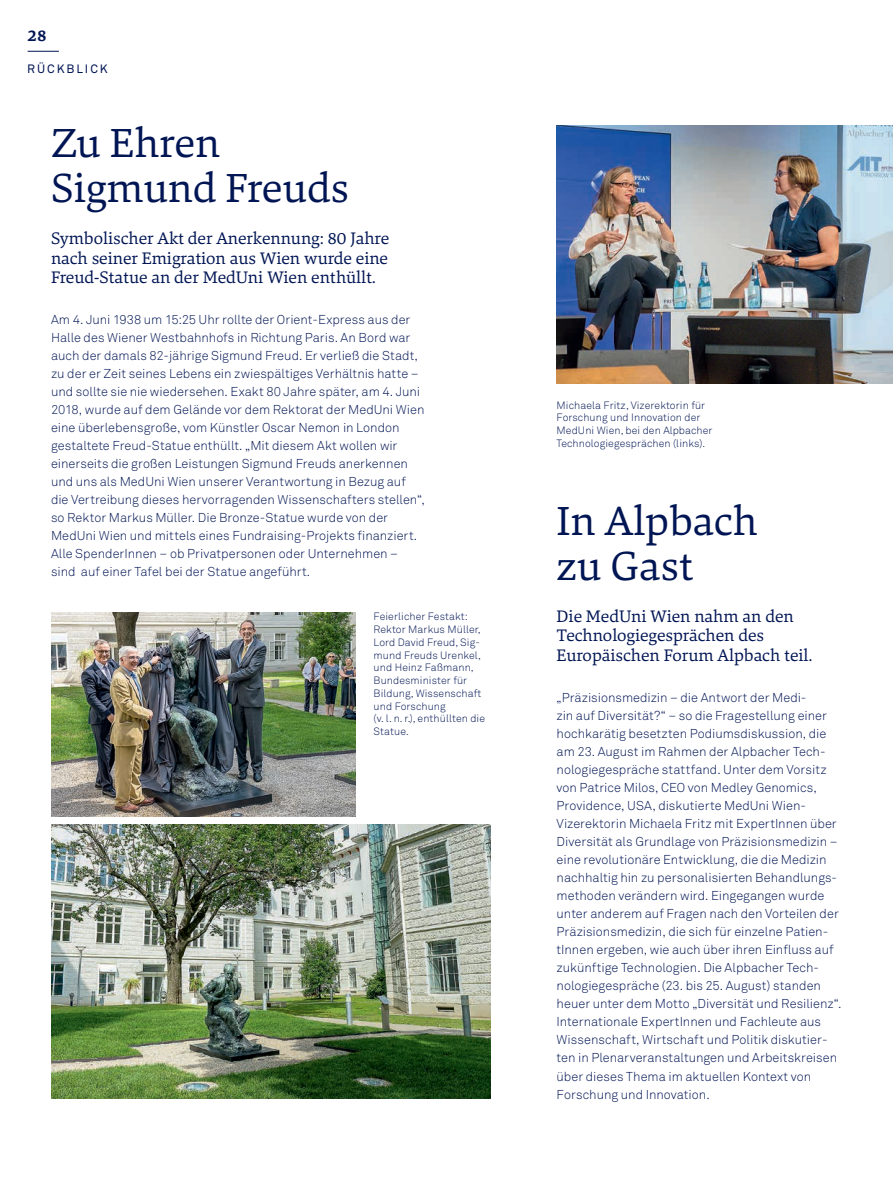
<style>
.page{position:relative;width:893px;height:1191px;background:#fff}
.page>*{position:absolute;margin:0;border:0;box-sizing:border-box;transform-origin:0 0}
.t1{font:42px/45px "Danton";color:#001554}
.t2{font:17.25px/19.5px "Danton";color:#001554;text-align:justify}
.t3{font:700 16.5px "Danton";color:#001554}
.t4{font:300 12.75px/18px "Akkurat Pro";color:#001554}
.t5{font:12px "Akkurat Pro";letter-spacing:.16em;color:#001554}
.t6{font:300 10.5px/12.8px "Akkurat Pro";letter-spacing:.01em;color:#001554}
</style>
<div class="page">
<hr style="left:28px;top:51px;width:31px;height:1px;background:#001554">
<img style="left:51px;top:612px;width:304px;height:204px">
<img style="left:51px;top:824px;width:440px;height:274px">
<img style="left:557px;top:126px;width:336px;height:257px">
<p class="t3" style="left:28px;top:25px;width:21px">28</p>
<p class="t5" style="left:27px;top:62px;width:82px">RÜCKBLICK</p>
<h1 class="t1" style="left:51px;top:120px;width:299px">Zu Ehren<br>Sigmund Freuds</h1>
<h2 class="t2" style="left:51px;top:229px;width:340px">Symbolischer Akt der Anerkennung: 80 Jahre nach seiner Emigration aus Wien wurde eine Freud-Statue an der MedUni Wien enthüllt.</h2>
<p class="t4" style="left:51px;top:311px;width:375px">Am 4. Juni 1938 um 15:25 Uhr rollte der Orient-Express aus der Halle des Wiener Westbahnhofs in Richtung Paris. An Bord war auch der damals 82-jährige Sigmund Freud. Er verließ die Stadt, zu der er Zeit seines Lebens ein zwiespältiges Verhältnis hatte – und sollte sie nie wiedersehen. Exakt 80 Jahre später, am 4. Juni 2018, wurde auf dem Gelände vor dem Rektorat der MedUni Wien eine überlebensgroße, vom Künstler Oscar Nemon in London gestaltete Freud-Statue enthüllt. „Mit diesem Akt wollen wir einerseits die großen Leistungen Sigmund Freuds anerkennen und uns als MedUni Wien unserer Verantwortung in Bezug auf die Vertreibung dieses hervorragenden Wissenschafters stellen“, so Rektor Markus Müller. Die Bronze-Statue wurde von der MedUni Wien und mittels eines Fundraising-Projekts finanziert.<br>Alle SpenderInnen – ob Privatpersonen oder Unternehmen – sind auf einer Tafel bei der Statue angeführt.</p>
<p class="t6" style="left:374px;top:610px;width:113px">Feierlicher Festakt:<br>Rektor Markus Müller,<br>Lord David Freud, Sig&shy;mund Freuds Urenkel, und Heinz Faßmann,<br>Bundesminister für<br>Bildung, Wissenschaft und Forschung<br>(v. l. n. r.), enthüllten die<br>Statue.</p>
<p class="t6" style="left:557px;top:398px;width:157px">Michaela Fritz, Vizerektorin für<br>Forschung und Innovation der<br>MedUni Wien, bei den Alpbacher<br>Technologiegesprächen (links).</p>
<h1 class="t1" style="left:557px;top:498px;width:202px">In Alpbach zu Gast</h1>
<h2 class="t2" style="left:557px;top:606px;width:257px;text-align:left">Die MedUni Wien nahm an den<br>Technologiegesprächen des<br>Europäischen Forum Alpbach teil.</h2>
<p class="t4" style="left:557px;top:689px;width:286px">„Präzisionsmedizin – die Antwort der Medi-<br>zin auf Diversität?“ – so die Fragestellung einer hochkarätig besetzten Podiumsdiskussion, die am 23. August im Rahmen der Alpbacher Tech&shy;nologiegespräche stattfand. Unter dem Vorsitz von Patrice Milos, CEO von Medley Genomics, Providence, USA, diskutierte MedUni Wien-Vizerektorin Michaela Fritz mit ExpertInnen über Diversität als Grundlage von Präzisionsmedizin – eine revolutionäre Entwicklung, die die Medizin nachhaltig hin zu personalisierten Behandlungs&shy;methoden verändern wird. Eingegangen wurde unter anderem auf Fragen nach den Vorteilen der Präzisionsmedizin, die sich für einzelne Patien&shy;tInnen ergeben, wie auch über ihren Einfluss auf zukünftige Technologien. Die Alpbacher Tech&shy;nologiegespräche (23. bis 25. August) standen heuer unter dem Motto „Diversität und Resilienz“.<br>Internationale ExpertInnen und Fachleute aus Wissenschaft, Wirtschaft und Politik diskutier&shy;ten in Plenarveranstaltungen und Arbeitskreisen über dieses Thema im aktuellen Kontext von Forschung und Innovation.</p>
</div>
